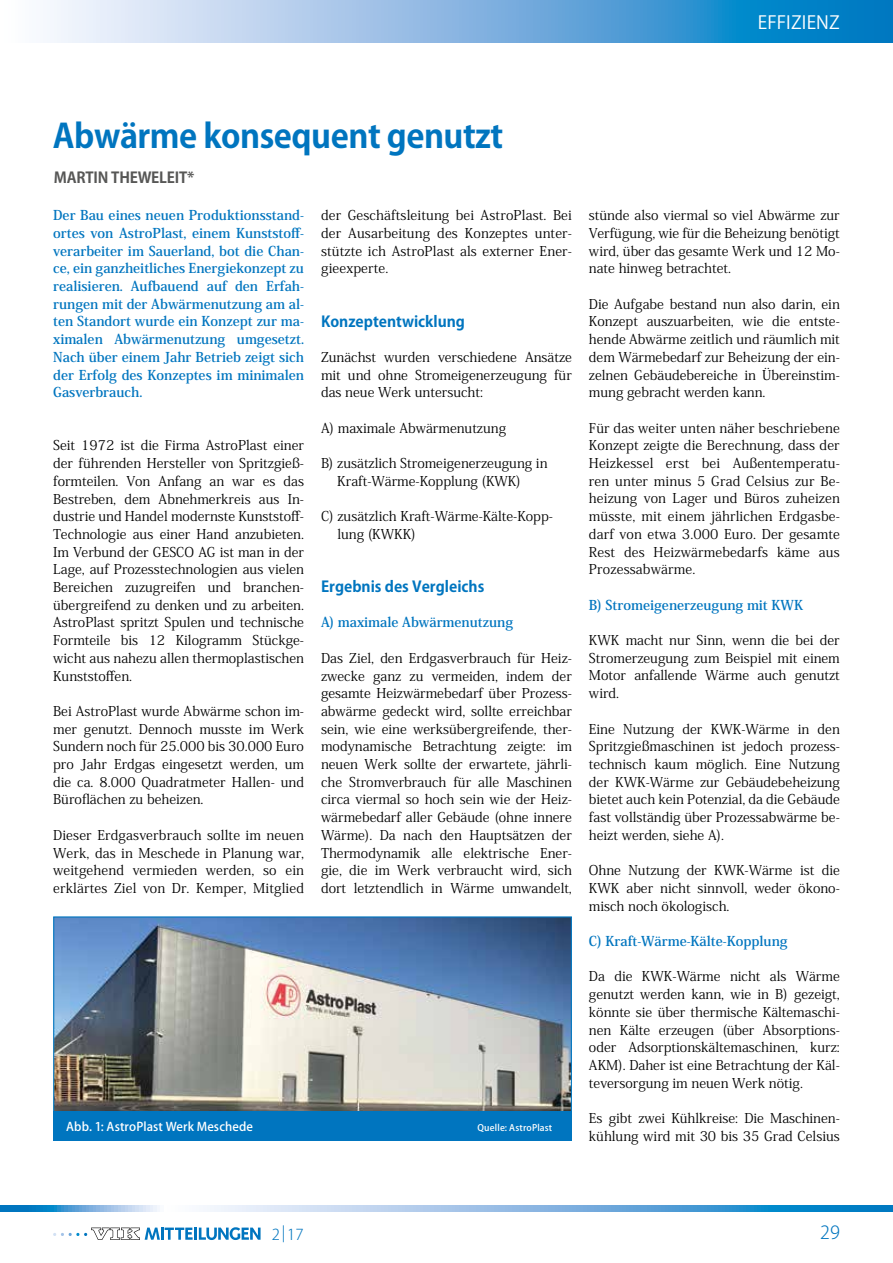
<style>
.page{position:relative;width:893px;height:1263px;background:#fff}
.page>*{position:absolute;margin:0;border:0;box-sizing:border-box;transform-origin:0 0}
.t1{font:700 33px "Koz Go Std";letter-spacing:-.015em;color:#0075bf}
.t2{font:18px "Koz Go Pro";letter-spacing:.01em;color:#fff}
.t3{font:300 18px "Koz Go Std";color:#0075bf}
.t4{font:700 15px "Koz Go Std";color:#0075bf}
.t5{font:700 15px "Koz Go Std";letter-spacing:-.015em;color:#575756}
.t6{font:300 15px "Koz Go Pro";color:#0075bf}
.t7{font:13.5px/17.7px "Koz Min Pro";color:#000;text-align:justify}
.t8{font:700 13.5px/17.7px "Koz Min Pro";color:#0075bf;text-align:justify}
.t9{font:500 12px "Koz Go Std";letter-spacing:.01em;color:#fff}
.t10{font:500 9px "Koz Go Std";letter-spacing:.02em;color:#fff}
</style>
<div class="page">
<svg style="left:1px;top:1205px;width:892px;height:7px;background:#7cb5e0"></svg>
<svg style="left:53px;top:1227px;width:208px;height:13px"></svg>
<svg style="left:47px;top:0;width:846px;height:43px;background:#7ab4e0"></svg>
<img style="left:55px;top:918px;width:515px;height:193px">
<div style="left:53px;top:1111px;width:519px;height:30px;background:#0075bf"></div>
<h2 class="t2" style="left:780px;top:10px;width:62px">RUBRIK</h2>
<h2 class="t2" style="left:758px;top:10px;width:83px">EFFIZIENZ</h2>
<h1 class="t1" style="left:53px;top:114px;width:452px">Abwärme konsequent genutzt</h1>
<p class="t5" style="left:54px;top:168px;width:142px">MARTIN THEWELEIT*</p>
<p class="t8" style="left:53px;top:206px;width:252px">Der Bau eines neuen Produktionsstand&shy;ortes von AstroPlast, einem Kunststoff&shy;verarbeiter im Sauerland, bot die Chan&shy;ce, ein ganzheitliches Energiekonzept zu realisieren. Aufbauend auf den Erfah&shy;rungen mit der Abwärmenutzung am al&shy;ten Standort wurde ein Konzept zur ma&shy;ximalen Abwärmenutzung umgesetzt.<br>Nach über einem Jahr Betrieb zeigt sich der Erfolg des Konzeptes im minimalen Gasverbrauch.</p>
<p class="t7" style="left:53px;top:436px;width:252px">Seit 1972 ist die Firma AstroPlast einer der führenden Hersteller von Spritzgieß&shy;formteilen. Von Anfang an war es das Bestreben, dem Abnehmerkreis aus In&shy;dustrie und Handel modernste Kunststoff-Technologie aus einer Hand anzubieten.<br>Im Verbund der GESCO AG ist man in der Lage, auf Prozesstechnologien aus vielen Bereichen zuzugreifen und branchen&shy;übergreifend zu denken und zu arbeiten.<br>AstroPlast spritzt Spulen und technische Formteile bis 12 Kilogramm Stückge&shy;wicht aus nahezu allen thermoplastischen Kunststoffen.</p>
<p class="t7" style="left:53px;top:702px;width:252px">Bei AstroPlast wurde Abwärme schon im&shy;mer genutzt. Dennoch musste im Werk Sundern noch für 25.000 bis 30.000 Euro pro Jahr Erdgas eingesetzt werden, um die ca. 8.000 Quadratmeter Hallen- und Büroflächen zu beheizen.</p>
<p class="t7" style="left:53px;top:825px;width:252px">Dieser Erdgasverbrauch sollte im neuen Werk, das in Meschede in Planung war, weitgehend vermieden werden, so ein erklärtes Ziel von Dr. Kemper, Mitglied</p>
<p class="t7" style="left:321px;top:206px;width:252px">der Geschäftsleitung bei AstroPlast. Bei der Ausarbeitung des Konzeptes unter&shy;stützte ich AstroPlast als externer Ener&shy;gieexperte.</p>
<p class="t4" style="left:321px;top:311px;width:145px">Konzeptentwicklung</p>
<p class="t7" style="left:321px;top:348px;width:252px">Zunächst wurden verschiedene Ansätze mit und ohne Stromeigenerzeugung für das neue Werk untersucht:</p>
<p class="t7" style="left:321px;top:418px;width:187px">A) maximale Abwärmenutzung</p>
<p class="t7" style="left:337px;top:454px;width:212px;text-indent:-16px">B) zusätzlich Stromeigenerzeugung in<br>Kraft-Wärme-Kopplung (KWK)</p>
<p class="t7" style="left:337px;top:507px;width:217px;text-indent:-16px">C) zusätzlich Kraft-Wärme-Kälte-Kopp&shy;lung (KWKK)</p>
<p class="t4" style="left:321px;top:577px;width:165px">Ergebnis des Vergleichs</p>
<p class="t8" style="left:321px;top:613px;width:193px">A) maximale Abwärmenutzung</p>
<p class="t7" style="left:321px;top:648px;width:252px">Das Ziel, den Erdgasverbrauch für Heiz&shy;zwecke ganz zu vermeiden, indem der gesamte Heizwärmebedarf über Prozess&shy;abwärme gedeckt wird, sollte erreichbar sein, wie eine werksübergreifende, ther&shy;modynamische Betrachtung zeigte: im neuen Werk sollte der erwartete, jährli&shy;che Stromverbrauch für alle Maschinen circa viermal so hoch sein wie der Heiz&shy;wärmebedarf aller Gebäude (ohne innere Wärme). Da nach den Hauptsätzen der Thermodynamik alle elektrische Ener&shy;gie, die im Werk verbraucht wird, sich dort letztendlich in Wärme umwandelt,</p>
<p class="t9" style="left:66px;top:1119px;width:188px">Abb. 1: AstroPlast Werk Meschede</p>
<p class="t10" style="left:477px;top:1122px;width:76px">Quelle: AstroPlast</p>
<p class="t7" style="left:589px;top:206px;width:252px">stünde also viermal so viel Abwärme zur Verfügung, wie für die Beheizung benötigt wird, über das gesamte Werk und 12 Mo&shy;nate hinweg betrachtet.</p>
<p class="t7" style="left:589px;top:294px;width:252px">Die Aufgabe bestand nun also darin, ein Konzept auszuarbeiten, wie die entste&shy;hende Abwärme zeitlich und räumlich mit dem Wärmebedarf zur Beheizung der ein&shy;zelnen Gebäudebereiche in Übereinstim&shy;mung gebracht werden kann.</p>
<p class="t7" style="left:589px;top:418px;width:252px">Für das weiter unten näher beschriebene Konzept zeigte die Berechnung, dass der Heizkessel erst bei Außentemperatu&shy;ren unter minus 5 Grad Celsius zur Be&shy;heizung von Lager und Büros zuheizen müsste, mit einem jährlichen Erdgasbe&shy;darf von etwa 3.000 Euro. Der gesamte Rest des Heizwärmebedarfs käme aus Prozessabwärme.</p>
<p class="t8" style="left:589px;top:595px;width:216px">B) Stromeigenerzeugung mit KWK</p>
<p class="t7" style="left:589px;top:631px;width:252px">KWK macht nur Sinn, wenn die bei der Stromerzeugung zum Beispiel mit einem Motor anfallende Wärme auch genutzt wird.</p>
<p class="t7" style="left:589px;top:719px;width:252px">Eine Nutzung der KWK-Wärme in den Spritzgießmaschinen ist jedoch prozess&shy;technisch kaum möglich. Eine Nutzung der KWK-Wärme zur Gebäudebeheizung bietet auch kein Potenzial, da die Gebäude fast vollständig über Prozessabwärme be&shy;heizt werden, siehe A).</p>
<p class="t7" style="left:589px;top:861px;width:252px">Ohne Nutzung der KWK-Wärme ist die KWK aber nicht sinnvoll, weder ökono&shy;misch noch ökologisch.</p>
<p class="t8" style="left:589px;top:931px;width:200px">C) Kraft-Wärme-Kälte-Kopplung</p>
<p class="t7" style="left:589px;top:967px;width:252px">Da die KWK-Wärme nicht als Wärme genutzt werden kann, wie in B) gezeigt, könnte sie über thermische Kältemaschi&shy;nen Kälte erzeugen (über Absorptions&shy;oder Adsorptionskältemaschinen, kurz:<br>AKM). Daher ist eine Betrachtung der Käl&shy;teversorgung im neuen Werk nötig.</p>
<p class="t7" style="left:589px;top:1109px;width:252px">Es gibt zwei Kühlkreise: Die Maschinen&shy;kühlung wird mit 30 bis 35 Grad Celsius</p>
<p class="t6" style="left:272px;top:1224px;width:33px">2 | 17</p>
<h2 class="t3" style="left:820px;top:1221px;width:21px">29</h2>
</div>
